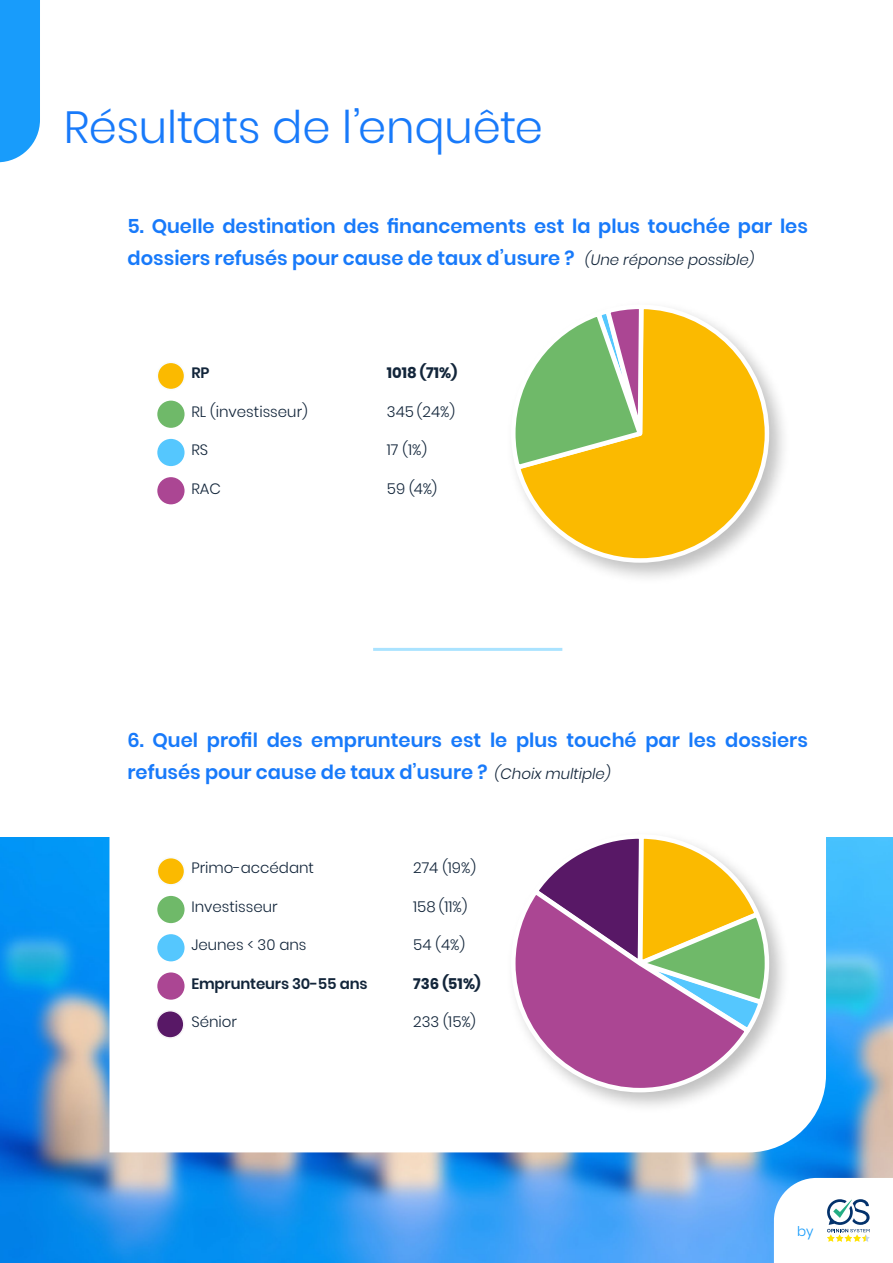
<style>
.page{position:relative;width:893px;height:1263px;background:#fff}
.page>*{position:absolute;margin:0;border:0;box-sizing:border-box;transform-origin:0 0}
.t1{font:300 45px "Poppins";letter-spacing:-.005em;color:#187afa}
.t2{font:600 19.5px/31.5px "Poppins";color:#187afa}
.t3{font:300 15px "Poppins";color:#12253a}
.t4{font:600 15px "Poppins";letter-spacing:-.01em;color:#12253a}
.t5{font:700 15px "Poppins";color:#12253a}
.t6{font:300 13.5px "Poppins";color:#189cfb}
.s1{font-weight:300;font-style:italic;font-size:15px;color:#12253a}
</style>
<div class="page">
<img style="left:0;top:838px;width:893px;height:425px">
<svg style="left:109px;top:648px;width:717px;height:504px"></svg>
<div style="left:0;top:0;width:40px;height:162px;background:#189cfb"></div>
<svg style="left:676px;top:1178px;width:217px;height:85px"></svg>
<div style="left:157px;top:362px;width:28px;height:28px;background:#fbba00;border-radius:50%"></div>
<div style="left:157px;top:362px;width:28px;height:28px;border:2px solid #f7fcff;border-radius:50%"></div>
<div style="left:157px;top:858px;width:28px;height:27px;background:#fbba00;border-radius:50%"></div>
<div style="left:157px;top:857px;width:28px;height:28px;border:2px solid #f7fcff;border-radius:50%"></div>
<div style="left:157px;top:401px;width:28px;height:27px;background:#6fb969;border-radius:50%"></div>
<div style="left:157px;top:896px;width:28px;height:27px;background:#6fb969;border-radius:50%"></div>
<div style="left:157px;top:439px;width:28px;height:27px;background:#55c7fe;border-radius:50%"></div>
<div style="left:157px;top:934px;width:28px;height:27px;background:#55c7fe;border-radius:50%"></div>
<div style="left:157px;top:477px;width:28px;height:27px;background:#ab4693;border-radius:50%"></div>
<div style="left:157px;top:972px;width:28px;height:28px;background:#ab4693;border-radius:50%"></div>
<hr style="left:373px;top:648px;width:189px;height:3px;background:#aae3ff">
<div style="left:157px;top:1011px;width:27px;height:27px;background:#581866;border-radius:50%"></div>
<div style="left:156px;top:1010px;width:29px;height:29px;border:2px solid #f7f3f7;border-radius:50%"></div>
<div style="left:506px;top:299px;width:286px;height:286px;background:#000;opacity:.25"></div>
<svg style="left:512px;top:302px;width:259px;height:263px"></svg>
<svg style="left:509px;top:302px;width:165px;height:246px"></svg>
<div style="left:506px;top:829px;width:286px;height:286px;background:#000;opacity:.25"></div>
<svg style="left:509px;top:885px;width:245px;height:210px"></svg>
<svg style="left:529px;top:832px;width:242px;height:205px"></svg>
<h1 class="t1" style="left:64px;top:98px;width:481px">Résultats de l’enquête</h1>
<p class="t2" style="left:128px;top:211px;width:682px">5. Quelle destination des financements est la plus touchée par les dossiers refusés pour cause de taux d’usure ? <span class="s1">(Une réponse possible)</span></p>
<p class="t4" style="left:191px;top:363px;width:20px">RP</p>
<p class="t3" style="left:191px;top:402px;width:118px">RL (investisseur)</p>
<p class="t3" style="left:191px;top:440px;width:18px">RS</p>
<p class="t3" style="left:191px;top:479px;width:31px">RAC</p>
<p class="t5" style="left:387px;top:363px;width:72px">1018 (71%)</p>
<p class="t3" style="left:387px;top:402px;width:70px">345 (24%)</p>
<p class="t3" style="left:387px;top:440px;width:42px">17 (1%)</p>
<p class="t3" style="left:387px;top:479px;width:52px">59 (4%)</p>
<p class="t2" style="left:128px;top:725px;width:682px">6. Quel profil des emprunteurs est le plus touché par les dossiers refusés pour cause de taux d’usure ? <span class="s1">(Choix multiple)</span></p>
<p class="t3" style="left:191px;top:858px;width:124px">Primo-accédant</p>
<p class="t3" style="left:191px;top:897px;width:88px">Investisseur</p>
<p class="t3" style="left:191px;top:935px;width:117px">Jeunes &lt; 30 ans</p>
<p class="t4" style="left:191px;top:974px;width:178px">Emprunteurs 30-55 ans</p>
<p class="t3" style="left:191px;top:1012px;width:47px">Sénior</p>
<p class="t3" style="left:413px;top:858px;width:64px">274 (19%)</p>
<p class="t3" style="left:413px;top:897px;width:56px">158 (11%)</p>
<p class="t3" style="left:413px;top:935px;width:53px">54 (4%)</p>
<p class="t5" style="left:413px;top:974px;width:69px">736 (51%)</p>
<p class="t3" style="left:413px;top:1012px;width:64px">233 (15%)</p>
<p class="t6" style="left:797px;top:1222px;width:18px">by</p>
</div>
